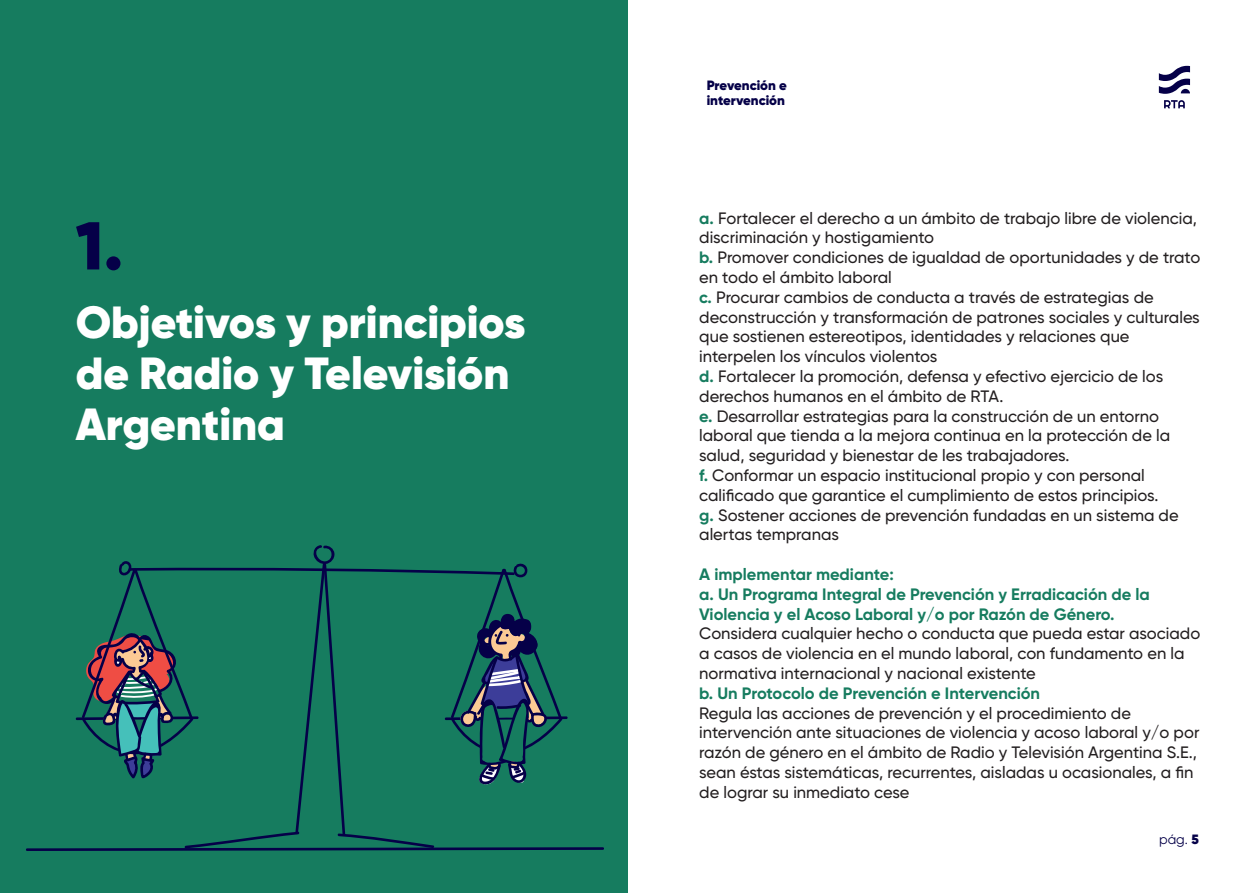
<style>
.page{position:relative;width:1255px;height:893px;background:#fff}
.page>*{position:absolute;margin:0;border:0;box-sizing:border-box;transform-origin:0 0}
.t1{font:900 67.5px "Gilroy";color:#050048}
.t2{font:900 45px/51px "Gilroy";color:#fff}
.t3{font:500 16.5px/19.8px "Gilroy";color:#231f20}
.t4{font:700 16.5px/19.8px "Gilroy";color:#167c5f}
.t5{font:900 13.5px/15px "Gilroy";color:#050048}
.t6{font:13.5px "Gilroy";color:#050048}
.s1{font-weight:700;color:#167c5f}
.s2{font-weight:900}
</style>
<div class="page">
<div style="left:0;top:0;width:627px;height:893px;background:#167c5f"></div>
<svg style="left:1158px;top:66px;width:31px;height:28px"></svg>
<svg style="left:1164px;top:100px;width:20px;height:8px"></svg>
<svg style="left:26px;top:545px;width:578px;height:306px"></svg>
<h1 class="t1" style="left:76px;top:203px;width:49px">1.</h1>
<h2 class="t2" style="left:76px;top:296px;width:451px">Objetivos y principios de Radio y Televisión<br>Argentina</h2>
<p class="t5" style="left:706px;top:77px;width:82px">Prevención e intervención</p>
<p class="t3" style="left:699px;top:208px;width:502px"><span class="s1">a.</span> Fortalecer el derecho a un ámbito de trabajo libre de violencia, discriminación y hostigamiento<br><span class="s1">b.</span> Promover condiciones de igualdad de oportunidades y de trato en todo el ámbito laboral<br><span class="s1">c.</span> Procurar cambios de conducta a través de estrategias de deconstrucción y transformación de patrones sociales y culturales que sostienen estereotipos, identidades y relaciones que interpelen los vínculos violentos<br><span class="s1">d.</span> Fortalecer la promoción, defensa y efectivo ejercicio de los derechos humanos en el ámbito de RTA.<br><span class="s1">e.</span> Desarrollar estrategias para la construcción de un entorno laboral que tienda a la mejora continua en la protección de la salud, seguridad y bienestar de les trabajadores.<br><span class="s1">f.</span> Conformar un espacio institucional propio y con personal calificado que garantice el cumplimiento de estos principios.<br><span class="s1">g.</span> Sostener acciones de prevención fundadas en un sistema de alertas tempranas</p>
<p class="t4" style="left:699px;top:564px;width:452px">A implementar mediante:<br>a. Un Programa Integral de Prevención y Erradicación de la<br>Violencia y el Acoso Laboral y/o por Razón de Género.</p>
<p class="t3" style="left:699px;top:624px;width:502px">Considera cualquier hecho o conducta que pueda estar asociado a casos de violencia en el mundo laboral, con fundamento en la normativa internacional y nacional existente</p>
<p class="t4" style="left:699px;top:683px;width:342px">b. Un Protocolo de Prevención e Intervención</p>
<p class="t3" style="left:699px;top:703px;width:501px">Regula las acciones de prevención y el procedimiento de intervención ante situaciones de violencia y acoso laboral y/o por razón de género en el ámbito de Radio y Televisión Argentina S.E., sean éstas sistemáticas, recurrentes, aisladas u ocasionales, a fin de lograr su inmediato cese</p>
<p class="t6" style="left:1159px;top:831px;width:41px">pág. <span class="s2">5</span></p>
</div>
